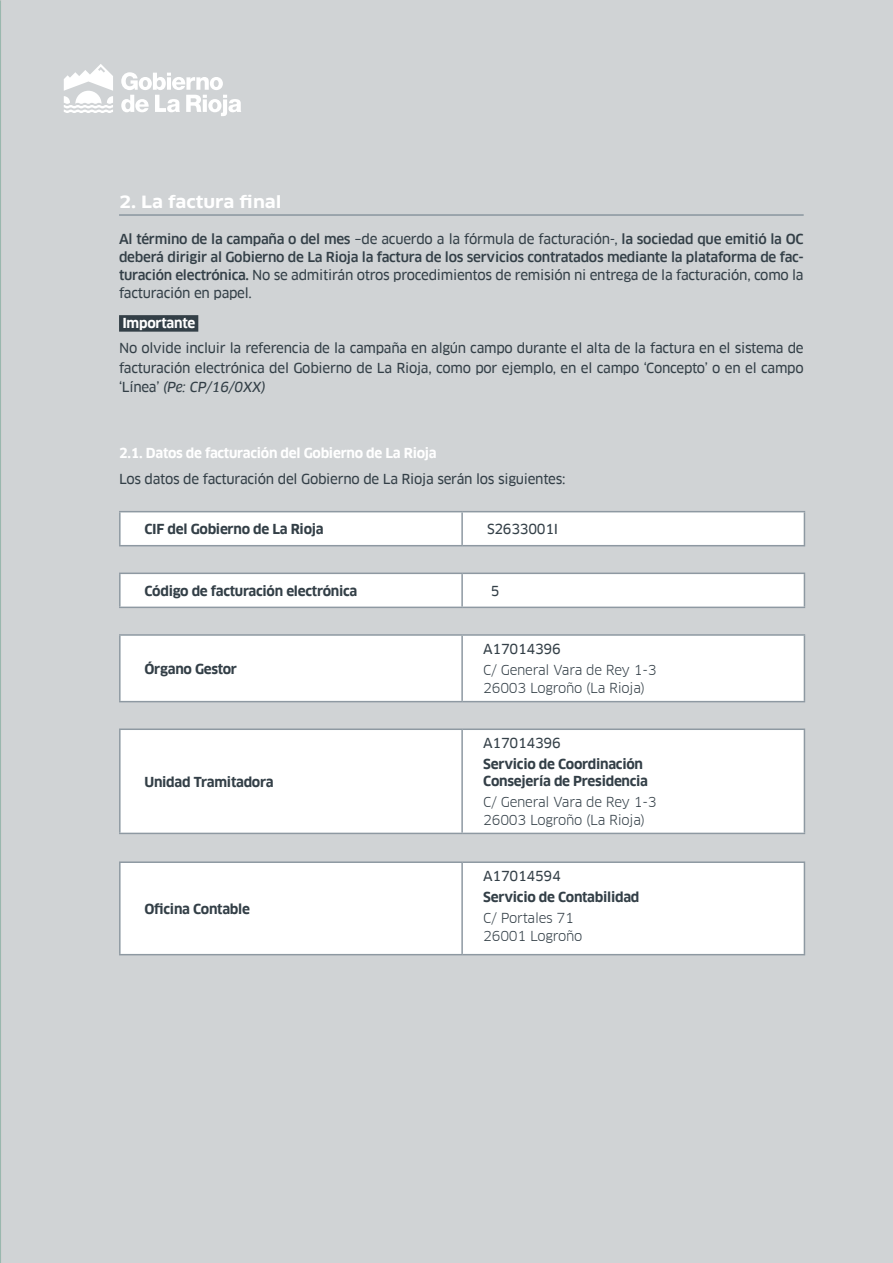
<style>
.page{position:relative;width:893px;height:1263px;background:#d0d3d5}
.page>*{position:absolute;margin:0;border:0;box-sizing:border-box;transform-origin:0 0}
.Estilo_de_párrafo_1{font:700 expanded 16.5px "Clan Offc Pro";color:#fff}
.t1{font:13.5px/19.5px "Clan Offc Pro News";letter-spacing:-.02em;color:#333f47;text-align:justify}
.t2{font:500 13.5px/18px "Clan Offc Pro";letter-spacing:-.02em;color:#333f47;text-align:justify}
.t3{font:700 13.5px "Clan Offc Pro";letter-spacing:-.02em;color:#333f47}
.t4{font:13.5px "Clan Offc Pro";letter-spacing:-.02em;color:#333f47}
.Estilo_de_párrafo_2{font:700 13.5px "Clan Offc Pro";letter-spacing:-.02em;color:#fff}
.s1{font-family:"Clan Offc Pro News";font-weight:400}
.s2{font-style:italic}
</style>
<div class="page">
<svg style="left:64px;top:64px;width:49px;height:49px"></svg>
<svg style="left:121px;top:72px;width:120px;height:44px"></svg>
<hr style="left:119px;top:214px;width:685px;height:2px;background:#8a969f">
<div style="left:119px;top:315px;width:79px;height:17px;background:#333f47"></div>
<svg style="left:120px;top:512px;width:684px;height:442px"></svg>
<hr style="left:119px;top:511px;width:343px;height:1px;background:#8e99a2">
<hr style="left:119px;top:512px;width:2px;height:33px;background:#8e99a2">
<hr style="left:119px;top:545px;width:343px;height:1px;background:#8e99a2">
<hr style="left:119px;top:607px;width:343px;height:1px;background:#8e99a2">
<hr style="left:119px;top:701px;width:343px;height:1px;background:#8e99a2">
<hr style="left:119px;top:833px;width:343px;height:1px;background:#8e99a2">
<hr style="left:462px;top:511px;width:343px;height:1px;background:#8e99a2">
<hr style="left:461px;top:512px;width:2px;height:33px;background:#8e99a2">
<hr style="left:804px;top:512px;width:1px;height:33px;background:#8e99a2">
<hr style="left:462px;top:545px;width:343px;height:1px;background:#8e99a2">
<hr style="left:462px;top:607px;width:343px;height:1px;background:#8e99a2">
<hr style="left:462px;top:701px;width:343px;height:1px;background:#8e99a2">
<hr style="left:462px;top:833px;width:343px;height:1px;background:#8e99a2">
<hr style="left:119px;top:573px;width:343px;height:1px;background:#8e99a2">
<hr style="left:119px;top:574px;width:2px;height:33px;background:#8e99a2">
<hr style="left:119px;top:634px;width:343px;height:2px;background:#8e99a2">
<hr style="left:119px;top:728px;width:343px;height:2px;background:#8e99a2">
<hr style="left:119px;top:861px;width:343px;height:2px;background:#8e99a2">
<hr style="left:462px;top:573px;width:343px;height:1px;background:#8e99a2">
<hr style="left:461px;top:574px;width:2px;height:33px;background:#8e99a2">
<hr style="left:804px;top:574px;width:1px;height:33px;background:#8e99a2">
<hr style="left:462px;top:634px;width:343px;height:2px;background:#8e99a2">
<hr style="left:462px;top:728px;width:343px;height:2px;background:#8e99a2">
<hr style="left:462px;top:861px;width:343px;height:2px;background:#8e99a2">
<hr style="left:119px;top:636px;width:2px;height:65px;background:#8e99a2">
<hr style="left:461px;top:636px;width:2px;height:65px;background:#8e99a2">
<hr style="left:804px;top:636px;width:1px;height:65px;background:#8e99a2">
<hr style="left:119px;top:730px;width:2px;height:103px;background:#8e99a2">
<hr style="left:461px;top:730px;width:2px;height:103px;background:#8e99a2">
<hr style="left:804px;top:730px;width:1px;height:103px;background:#8e99a2">
<hr style="left:119px;top:863px;width:2px;height:91px;background:#8e99a2">
<hr style="left:119px;top:954px;width:343px;height:1px;background:#8e99a2">
<hr style="left:461px;top:863px;width:2px;height:91px;background:#8e99a2">
<hr style="left:804px;top:863px;width:1px;height:91px;background:#8e99a2">
<hr style="left:462px;top:954px;width:343px;height:1px;background:#8e99a2">
<p class="Estilo_de_párrafo_1" style="left:119px;top:192px;width:164px">2. La factura final</p>
<p class="t2" style="left:119px;top:230px;width:686px">Al término de la campaña o del mes <span class="s1">–de acuerdo a la fórmula de facturación-,</span> la sociedad que emitió la OC deberá dirigir al Gobierno de La Rioja la factura de los servicios contratados mediante la plataforma de fac&shy;turación electrónica. <span class="s1">No se admitirán otros procedimientos de remisión ni entrega de la facturación, como la facturación en papel.</span></p>
<p class="Estilo_de_párrafo_2" style="left:122px;top:315px;width:74px">Importante</p>
<p class="t1" style="left:119px;top:339px;width:686px">No olvide incluir la referencia de la campaña en algún campo durante el alta de la factura en el sistema de facturación electrónica del Gobierno de La Rioja, como por ejemplo, en el campo ‘Concepto’ o en el campo ‘Línea’ <span class="s2">(Pe: CP/16/0XX)</span></p>
<p class="Estilo_de_párrafo_2" style="left:119px;top:446px;width:319px">2.1. Datos de facturación del Gobierno de La Rioja</p>
<p class="t1" style="left:119px;top:469px;width:448px">Los datos de facturación del Gobierno de La Rioja serán los siguientes:</p>
<p class="t3" style="left:144px;top:521px;width:181px">CIF del Gobierno de La Rioja</p>
<p class="t1" style="left:487px;top:519px;width:73px">S2633001I</p>
<p class="t3" style="left:144px;top:583px;width:214px">Código de facturación electrónica</p>
<p class="t1" style="left:491px;top:581px;width:10px">5</p>
<p class="t3" style="left:144px;top:661px;width:94px">Órgano Gestor</p>
<p class="t3" style="left:144px;top:774px;width:131px">Unidad Tramitadora</p>
<p class="t3" style="left:144px;top:901px;width:107px">Oficina Contable</p>
<p class="t1" style="left:483px;top:639px;width:79px">A17014396</p>
<p class="t4" style="left:483px;top:662px;width:175px">C/ General Vara de Rey 1-3</p>
<p class="t4" style="left:483px;top:680px;width:163px">26003 Logroño (La Rioja)</p>
<p class="t1" style="left:483px;top:734px;width:79px">A17014396</p>
<p class="t3" style="left:483px;top:756px;width:161px">Servicio de Coordinación</p>
<p class="t3" style="left:483px;top:773px;width:166px">Consejería de Presidencia</p>
<p class="t4" style="left:483px;top:794px;width:175px">C/ General Vara de Rey 1-3</p>
<p class="t4" style="left:483px;top:812px;width:163px">26003 Logroño (La Rioja)</p>
<p class="t1" style="left:483px;top:866px;width:79px">A17014594</p>
<p class="t3" style="left:483px;top:889px;width:158px">Servicio de Contabilidad</p>
<p class="t4" style="left:483px;top:910px;width:92px">C/ Portales 71</p>
<p class="t4" style="left:483px;top:928px;width:101px">26001 Logroño</p>
</div>
